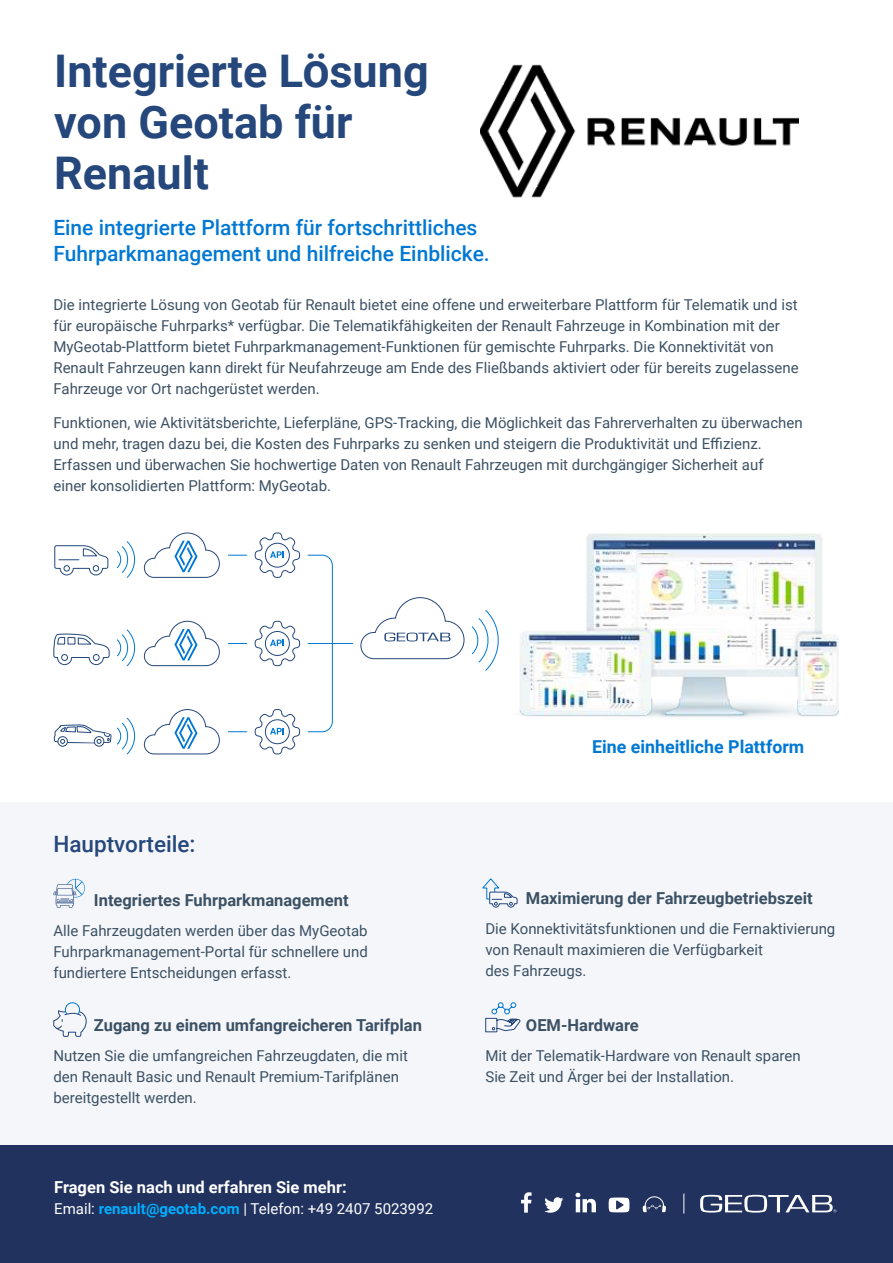
<style>
.page{position:relative;width:893px;height:1263px;background:#fff}
.page>*{position:absolute;margin:0;border:0;box-sizing:border-box;transform-origin:0 0}
.t1{font:700 45px/51px "Roboto";color:#25477b}
.t2{font:500 22.5px "Roboto";color:#25477b}
.t3{font:500 21px/25.5px "Roboto";color:#0078d3}
.t4{font:700 17.85px "Roboto";color:#0078d3}
.t5{font:700 16.5px "Roboto";color:#3c5164}
.t6{font:700 16.5px "Roboto";color:#fff}
.t7{font:15px/21px "Roboto";color:#3c5164}
.t8{font:15px "Roboto";color:#fff}
.s1{font-weight:700;color:#00aeff}
</style>
<div class="page">
<img style="left:481px;top:64px;width:317px;height:134px">
<img style="left:519px;top:533px;width:320px;height:184px">
<svg style="left:117px;top:541px;width:19px;height:37px"></svg>
<svg style="left:54px;top:545px;width:55px;height:31px"></svg>
<svg style="left:144px;top:532px;width:76px;height:46px"></svg>
<svg style="left:144px;top:620px;width:76px;height:46px"></svg>
<svg style="left:144px;top:709px;width:76px;height:46px"></svg>
<svg style="left:254px;top:532px;width:46px;height:46px"></svg>
<div style="left:265px;top:543px;width:25px;height:24px;border:1px solid #25477b;border-radius:50%"></div>
<svg style="left:228px;top:555px;width:19px;height:1px"></svg>
<svg style="left:254px;top:709px;width:46px;height:46px"></svg>
<div style="left:265px;top:719px;width:25px;height:25px;border:1px solid #25477b;border-radius:50%"></div>
<svg style="left:228px;top:731px;width:19px;height:1px"></svg>
<svg style="left:307px;top:554px;width:26px;height:178px"></svg>
<svg style="left:117px;top:629px;width:19px;height:38px"></svg>
<svg style="left:254px;top:620px;width:46px;height:46px"></svg>
<div style="left:265px;top:631px;width:25px;height:25px;border:1px solid #25477b;border-radius:50%"></div>
<svg style="left:228px;top:643px;width:19px;height:1px"></svg>
<hr style="left:308px;top:643px;width:45px;height:1px;background:#0078d3">
<svg style="left:54px;top:717px;width:82px;height:38px"></svg>
<svg style="left:471px;top:610px;width:28px;height:61px"></svg>
<svg style="left:360px;top:597px;width:105px;height:62px"></svg>
<svg style="left:53px;top:633px;width:57px;height:32px"></svg>
<div style="left:0;top:802px;width:893px;height:343px;background:#f4f6fa"></div>
<svg style="left:53px;top:879px;width:32px;height:29px"></svg>
<svg style="left:482px;top:878px;width:36px;height:30px"></svg>
<svg style="left:53px;top:1002px;width:34px;height:35px"></svg>
<svg style="left:485px;top:1002px;width:36px;height:30px"></svg>
<div style="left:0;top:1145px;width:893px;height:118px;background:#21325e"></div>
<svg style="left:521px;top:1192px;width:11px;height:20px"></svg>
<svg style="left:544px;top:1197px;width:19px;height:16px"></svg>
<svg style="left:575px;top:1193px;width:21px;height:19px"></svg>
<svg style="left:609px;top:1197px;width:20px;height:15px"></svg>
<svg style="left:643px;top:1196px;width:23px;height:16px"></svg>
<svg style="left:683px;top:1193px;width:1px;height:20px"></svg>
<svg style="left:700px;top:1195px;width:136px;height:17px"></svg>
<h1 class="t1" style="left:54px;top:49px;width:376px">Integrierte LÖsung von Geotab für<br>Renault</h1>
<h3 class="t3" style="left:53px;top:217px;width:438px">Eine integrierte Plattform für fortschrittliches<br>Fuhrparkmanagement und hilfreiche Einblicke.</h3>
<p class="t7" style="left:53px;top:295px;width:747px">Die integrierte Lösung von Geotab für Renault bietet eine offene und erweiterbare Plattform für Telematik und ist für europäische Fuhrparks* verfügbar. Die Telematikfähigkeiten der Renault Fahrzeuge in Kombination mit der MyGeotab-Plattform bietet Fuhrparkmanagement-Funktionen für gemischte Fuhrparks. Die Konnektivität von Renault Fahrzeugen kann direkt für Neufahrzeuge am Ende des Fließbands aktiviert oder für bereits zugelassene Fahrzeuge vor Ort nachgerüstet werden.</p>
<p class="t7" style="left:53px;top:414px;width:751px">Funktionen, wie Aktivitätsberichte, Lieferpläne, GPS-Tracking, die Möglichkeit das Fahrerverhalten zu überwachen und mehr, tragen dazu bei, die Kosten des Fuhrparks zu senken und steigern die Produktivität und Effizienz.<br>Erfassen und überwachen Sie hochwertige Daten von Renault Fahrzeugen mit durchgängiger Sicherheit auf<br>einer konsolidierten Plattform: MyGeotab.</p>
<h2 class="t2" style="left:53px;top:834px;width:144px">Hauptvorteile:</h2>
<p class="t5" style="left:94px;top:893px;width:256px">Integriertes Fuhrparkmanagement</p>
<p class="t7" style="left:53px;top:921px;width:316px;text-align:justify">Alle Fahrzeugdaten werden über das MyGeotab Fuhrparkmanagement-Portal für schnellere und fundiertere Entscheidungen erfasst.</p>
<p class="t5" style="left:94px;top:1018px;width:329px">Zugang zu einem umfangreicheren Tarifplan</p>
<p class="t7" style="left:53px;top:1046px;width:356px">Nutzen Sie die umfangreichen Fahrzeugdaten, die mit den Renault Basic und Renault Premium-Tarifplänen bereitgestellt werden.</p>
<p class="t6" style="left:54px;top:1181px;width:294px">Fragen Sie nach und erfahren Sie mehr:</p>
<p class="t8" style="left:54px;top:1203px;width:381px">Email: <span class="s1">renault@geotab.com</span> | Telefon: +49 2407 5023992</p>
<p class="t4" style="left:592px;top:739px;width:214px">Eine einheitliche Plattform</p>
<p class="t5" style="left:526px;top:891px;width:288px">Maximierung der Fahrzeugbetriebszeit</p>
<p class="t7" style="left:485px;top:919px;width:351px">Die Konnektivitätsfunktionen und die Fernaktivierung von Renault maximieren die Verfügbarkeit<br>des Fahrzeugs.</p>
<p class="t5" style="left:526px;top:1019px;width:114px">OEM-Hardware</p>
<p class="t7" style="left:485px;top:1046px;width:317px">Mit der Telematik-Hardware von Renault sparen<br>Sie Zeit und Ärger bei der Installation.</p>
</div>
